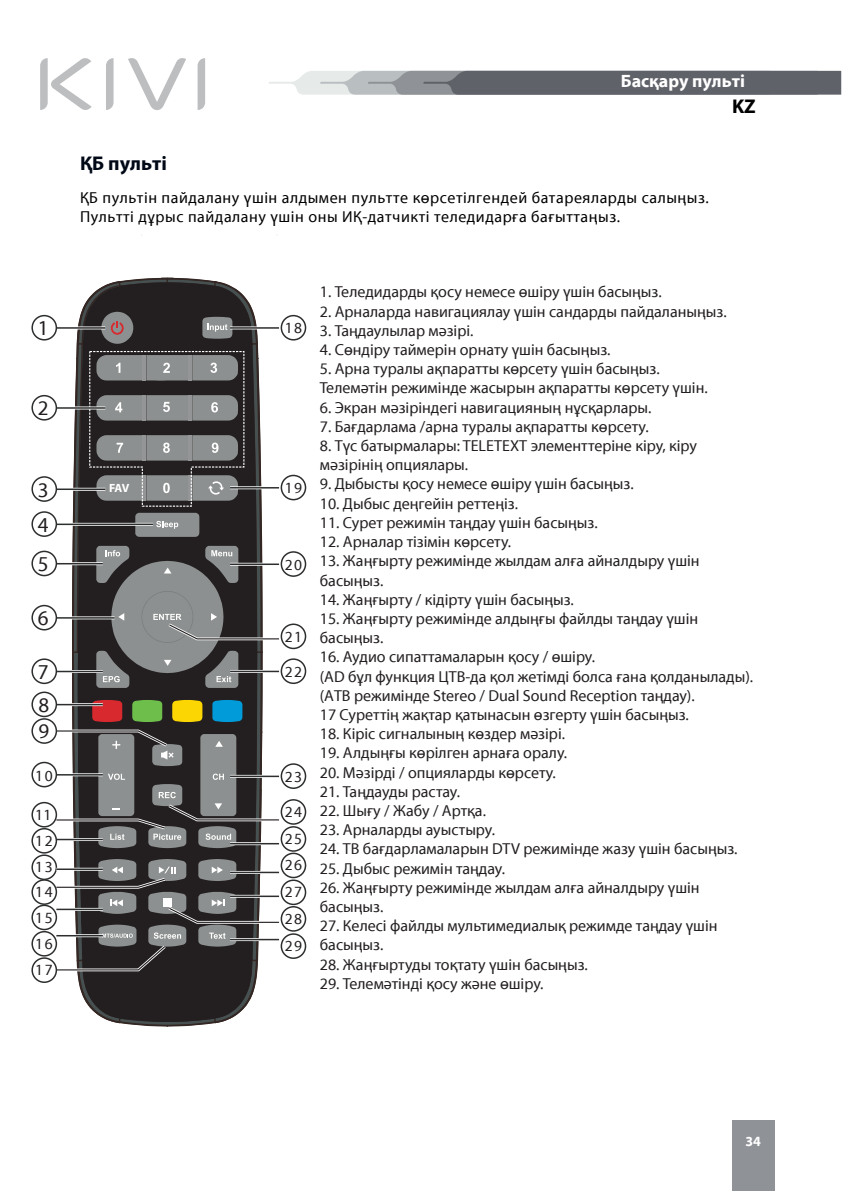
<style>
.page{position:relative;width:842px;height:1191px;background:#fff}
.page>*{position:absolute;margin:0;border:0;box-sizing:border-box;transform-origin:0 0}
.t1{font:21px/35px "KZ Myriad Pro";color:#231f20}
.t2{font:700 20px "KZ Myriad Pro";color:#010816}
.t3{font:700 20px "KZ Myriad Pro";color:#000}
.t4{font:700 18px "KZ Myriad Pro";color:#fff}
.t5{font:16px/19.2px "KZ Myriad Pro";color:#231f20}
.t6{font:16px/19.2px "KZ Myriad Pro";letter-spacing:.035em;color:#000}
.t7{font:15.4px/26.4px "KZ Myriad Pro";letter-spacing:.1em;color:#231f20}
.t8{font:700 14px "KZ Myriad Pro";color:#fff}
.t9{font:700 12px "KZ Myriad Pro";color:#fff}
</style>
<div class="page">
<div style="left:732px;top:1120px;width:43px;height:71px;background:#8f9296"></div>
<svg style="left:269px;top:71px;width:572px;height:24px;background:#808388"></svg>
<svg style="left:106px;top:58px;width:8px;height:52px"></svg>
<svg style="left:198px;top:58px;width:7px;height:52px"></svg>
<svg style="left:128px;top:58px;width:58px;height:52px"></svg>
<svg style="left:40px;top:58px;width:52px;height:52px"></svg>
<div style="left:31px;top:315px;width:26px;height:25px;border:2px solid #2d2e2f;border-radius:50%"></div>
<div style="left:31px;top:395px;width:26px;height:25px;border:2px solid #2d2e2f;border-radius:50%"></div>
<div style="left:31px;top:476px;width:26px;height:26px;border:2px solid #2d2e2f;border-radius:50%"></div>
<div style="left:31px;top:511px;width:26px;height:26px;border:2px solid #2d2e2f;border-radius:50%"></div>
<div style="left:31px;top:550px;width:26px;height:26px;border:2px solid #2d2e2f;border-radius:50%"></div>
<div style="left:31px;top:605px;width:26px;height:25px;border:2px solid #2d2e2f;border-radius:50%"></div>
<div style="left:31px;top:658px;width:26px;height:26px;border:2px solid #2d2e2f;border-radius:50%"></div>
<div style="left:31px;top:691px;width:26px;height:26px;border:2px solid #2d2e2f;border-radius:50%"></div>
<div style="left:31px;top:761px;width:26px;height:26px;border:2px solid #2d2e2f;border-radius:50%"></div>
<div style="left:31px;top:828px;width:26px;height:25px;border:2px solid #2d2e2f;border-radius:50%"></div>
<div style="left:31px;top:802px;width:26px;height:25px;border:2px solid #2d2e2f;border-radius:50%"></div>
<div style="left:31px;top:904px;width:26px;height:26px;border:2px solid #2d2e2f;border-radius:50%"></div>
<div style="left:31px;top:854px;width:26px;height:26px;border:2px solid #2d2e2f;border-radius:50%"></div>
<div style="left:31px;top:931px;width:26px;height:25px;border:2px solid #2d2e2f;border-radius:50%"></div>
<div style="left:31px;top:957px;width:26px;height:26px;border:2px solid #2d2e2f;border-radius:50%"></div>
<div style="left:31px;top:718px;width:26px;height:26px;border:2px solid #2d2e2f;border-radius:50%"></div>
<div style="left:31px;top:879px;width:26px;height:26px;border:2px solid #2d2e2f;border-radius:50%"></div>
<div style="left:281px;top:315px;width:25px;height:25px;border:2px solid #2d2e2f;border-radius:50%"></div>
<div style="left:281px;top:475px;width:25px;height:25px;border:2px solid #2d2e2f;border-radius:50%"></div>
<div style="left:281px;top:551px;width:25px;height:26px;border:2px solid #2d2e2f;border-radius:50%"></div>
<div style="left:281px;top:623px;width:25px;height:26px;border:2px solid #2d2e2f;border-radius:50%"></div>
<div style="left:281px;top:658px;width:25px;height:26px;border:2px solid #2d2e2f;border-radius:50%"></div>
<div style="left:281px;top:763px;width:25px;height:26px;border:2px solid #2d2e2f;border-radius:50%"></div>
<div style="left:281px;top:799px;width:25px;height:25px;border:2px solid #2d2e2f;border-radius:50%"></div>
<div style="left:281px;top:826px;width:25px;height:25px;border:2px solid #2d2e2f;border-radius:50%"></div>
<div style="left:281px;top:852px;width:25px;height:26px;border:2px solid #2d2e2f;border-radius:50%"></div>
<div style="left:281px;top:906px;width:25px;height:25px;border:2px solid #2d2e2f;border-radius:50%"></div>
<svg style="left:54px;top:277px;width:228px;height:750px"></svg>
<hr style="left:230px;top:894px;width:49px;height:3px;background:#fff">
<hr style="left:230px;top:895px;width:49px;height:2px;background:#2d2e2f">
<div style="left:281px;top:879px;width:25px;height:26px;border:2px solid #2d2e2f;border-radius:50%"></div>
<hr style="left:230px;top:938px;width:49px;height:3px;background:#fff">
<hr style="left:230px;top:938px;width:49px;height:2px;background:#2d2e2f">
<div style="left:281px;top:933px;width:25px;height:26px;border:2px solid #2d2e2f;border-radius:50%"></div>
<h1 class="t1" style="left:38px;top:310px;width:12px">1</h1>
<h1 class="t1" style="left:38px;top:390px;width:12px">2</h1>
<h1 class="t1" style="left:38px;top:472px;width:12px">3<br>4</h1>
<h1 class="t1" style="left:38px;top:546px;width:12px">5</h1>
<h1 class="t1" style="left:38px;top:600px;width:12px">6</h1>
<h1 class="t1" style="left:38px;top:655px;width:13px;line-height:33.2px">7<br>8</h1>
<h1 class="t1" style="left:39px;top:713px;width:12px">9</h1>
<p class="t7" style="left:35px;top:762px;width:19px">10</p>
<p class="t7" style="left:35px;top:801px;width:18px">11</p>
<p class="t7" style="left:35px;top:827px;width:19px">12</p>
<p class="t7" style="left:35px;top:854px;width:19px">13</p>
<p class="t7" style="left:35px;top:878px;width:19px">14</p>
<p class="t7" style="left:35px;top:904px;width:19px">15</p>
<p class="t7" style="left:35px;top:931px;width:19px">16<br>17</p>
<p class="t2" style="left:80px;top:150px;width:88px">ҚБ пульті</p>
<p class="t4" style="left:621px;top:69px;width:126px">Басқару пульті</p>
<p class="t3" style="left:732px;top:94px;width:25px">KZ</p>
<p class="t6" style="left:80px;top:187px;width:630px">ҚБ пультін пайдалану үшін алдымен пультте көрсетілгендей батареяларды салыңыз.<br>Пультті дұрыс пайдалану үшін оны ИҚ-датчикті теледидарға бағыттаңыз.</p>
<p class="t9" style="left:109px;top:480px;width:22px">FAV</p>
<p class="t7" style="left:285px;top:314px;width:19px">18</p>
<p class="t7" style="left:285px;top:474px;width:19px">19</p>
<p class="t7" style="left:285px;top:551px;width:19px">20</p>
<p class="t7" style="left:285px;top:623px;width:19px">21</p>
<p class="t7" style="left:285px;top:658px;width:19px">22</p>
<p class="t7" style="left:285px;top:763px;width:19px">23</p>
<p class="t7" style="left:285px;top:799px;width:19px;text-align:justify">24<br>25<br>26</p>
<p class="t7" style="left:285px;top:878px;width:19px">27</p>
<p class="t7" style="left:285px;top:905px;width:19px">28</p>
<p class="t7" style="left:285px;top:932px;width:19px">29</p>
<p class="t5" style="left:320px;top:282px;width:343px">1. Теледидарды қосу немесе өшіру үшін басыңыз.</p>
<p class="t5" style="left:320px;top:301px;width:408px">2. Арналарда навигациялау үшін сандарды пайдаланыңыз.</p>
<p class="t5" style="left:320px;top:320px;width:155px">3. Таңдаулылар мәзірі.</p>
<p class="t5" style="left:320px;top:340px;width:292px">4. Сөндіру таймерін орнату үшін басыңыз.</p>
<p class="t5" style="left:320px;top:359px;width:389px">5. Арна туралы ақпаратты көрсету үшін басыңыз.<br>Телемәтін режимінде жасырын ақпаратты көрсету үшін.</p>
<p class="t5" style="left:320px;top:397px;width:333px">6. Экран мәзіріндегі навигацияның нұсқарлары.</p>
<p class="t5" style="left:320px;top:416px;width:330px">7. Бағдарлама /арна туралы ақпаратты көрсету.</p>
<p class="t5" style="left:320px;top:436px;width:379px">8. Түс батырмалары: TELETEXT элементтеріне кіру, кіру мәзірінің опциялары.</p>
<p class="t5" style="left:320px;top:474px;width:315px">9. Дыбысты қосу немесе өшіру үшін басыңыз.</p>
<p class="t5" style="left:320px;top:493px;width:200px">10. Дыбыс деңгейін реттеңіз.</p>
<p class="t5" style="left:320px;top:512px;width:279px">11. Сурет режимін таңдау үшін басыңыз.</p>
<p class="t5" style="left:320px;top:532px;width:193px">12. Арналар тізімін көрсету.</p>
<p class="t5" style="left:320px;top:551px;width:381px">13. Жаңғырту режимінде жылдам алға айналдыру үшін басыңыз.</p>
<p class="t5" style="left:320px;top:589px;width:256px">14. Жаңғырту / кідірту үшін басыңыз.</p>
<p class="t5" style="left:320px;top:608px;width:380px">15. Жаңғырту режимінде алдыңғы файлды таңдау үшін басыңыз.</p>
<p class="t5" style="left:320px;top:647px;width:435px">16. Аудио сипаттамаларын қосу / өшіру.<br>(AD бұл функция ЦТВ-да қол жетімді болса ғана қолданылады). (AТВ режимінде Stereo / Dual Sound Reception таңдау).<br>17 Суреттің жақтар қатынасын өзгерту үшін басыңыз.</p>
<p class="t5" style="left:320px;top:724px;width:247px">18. Кіріс сигналының көздер мәзірі.</p>
<p class="t5" style="left:320px;top:743px;width:249px">19. Алдыңғы көрілген арнаға оралу.</p>
<p class="t5" style="left:320px;top:762px;width:238px">20. Мәзірді / опцияларды көрсету.</p>
<p class="t5" style="left:320px;top:781px;width:142px">21. Таңдауды растау.</p>
<p class="t5" style="left:320px;top:800px;width:168px">22. Шығу / Жабу / Артқа.</p>
<p class="t5" style="left:320px;top:820px;width:177px">23. Арналарды ауыстыру.</p>
<p class="t5" style="left:320px;top:839px;width:419px">24. ТВ бағдарламаларын DTV режимінде жазу үшін басыңыз.</p>
<p class="t5" style="left:320px;top:858px;width:187px">25. Дыбыс режимін таңдау.</p>
<p class="t5" style="left:320px;top:877px;width:381px">26. Жаңғырту режимінде жылдам алға айналдыру үшін басыңыз.</p>
<p class="t5" style="left:320px;top:916px;width:399px">27. Келесі файлды мультимедиалық режимде таңдау үшін басыңыз.</p>
<p class="t5" style="left:320px;top:954px;width:270px">28. Жаңғыртуды тоқтату үшін басыңыз.</p>
<p class="t5" style="left:320px;top:973px;width:225px">29. Телемәтінді қосу және өшіру.</p>
<p class="t8" style="left:745px;top:1131px;width:17px">34</p>
</div>
